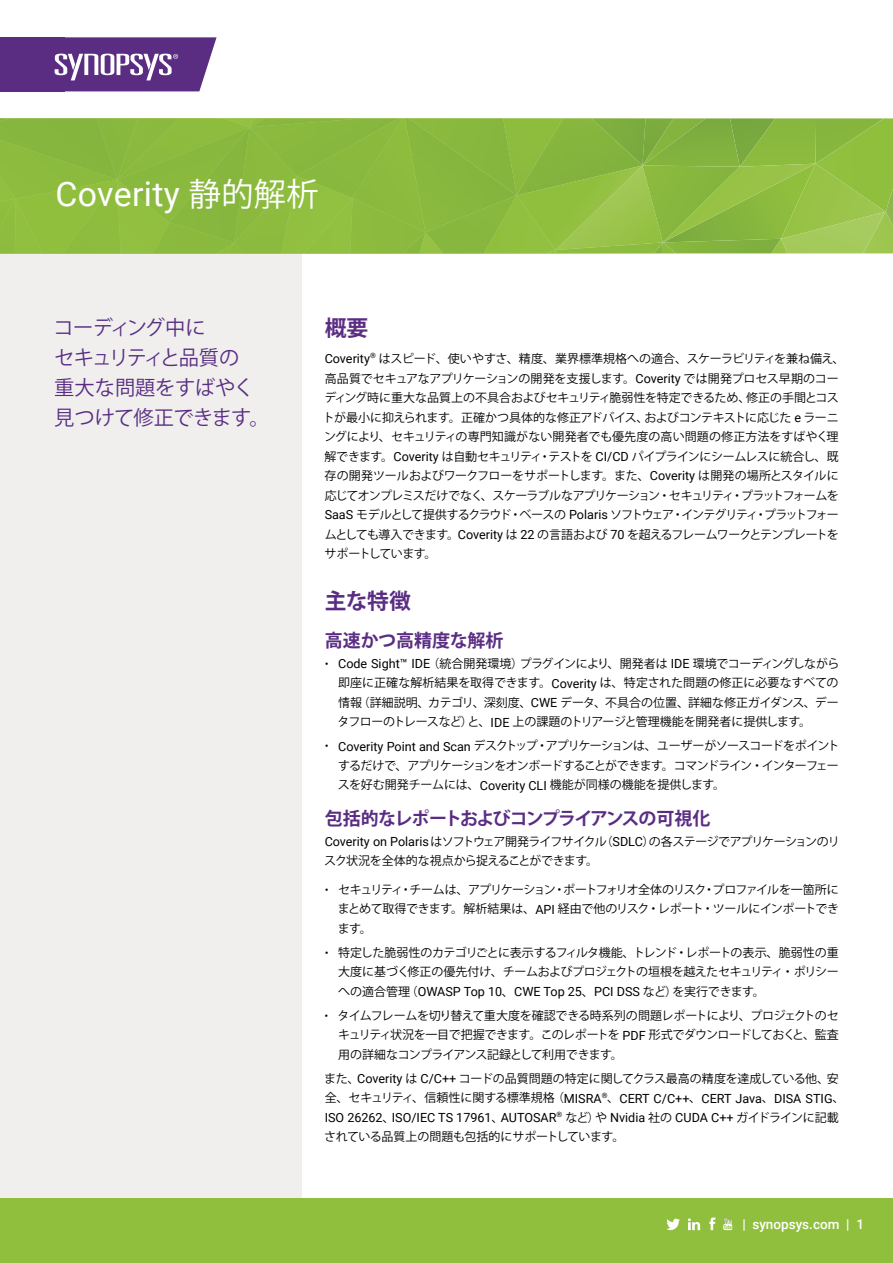
<style>
.page{position:relative;width:893px;height:1263px;background:#fff}
.page>*{position:absolute;margin:0;border:0;box-sizing:border-box;transform-origin:0 0}
.t1{font:33.9px "Roboto";letter-spacing:.01em;color:#fff}
.t2{font:700 21.75px "Koz Go Pro";letter-spacing:-.01em;color:#5a2d83}
.t3{font:20.25px/30px "Koz Go Pro";letter-spacing:-.025em;color:#5a2d83}
.t4{font:700 18px "Koz Go Pro";letter-spacing:-.08em;color:#5a2d83}
.t5{font:700 18px "Koz Go Pro";color:#5a2d83}
.t6{font:500 13.5px "Roboto";color:#fff}
.t7{font:12.6px/19.5px "Roboto";color:#000}
.t8{font:12px/19.5px "Koz Go Pro";letter-spacing:-.04em;color:#000;text-align:justify}
.t9{font:12px "Koz Go Pro";letter-spacing:-.02em;color:#000}
.s1{font-family:"Koz Go Pro";font-size:32.25px}
.s2{font-family:"Roboto";font-size:12.6px}
.s3{font-family:"Roboto";font-weight:300}
.s4{font-family:"Koz Go Pro";font-size:12px}
</style>
<div class="page">
<div style="left:0;top:226px;width:302px;height:991px;background:#f0efee"></div>
<div style="left:0;top:1198px;width:893px;height:65px;background:#90bf3e"></div>
<svg style="left:667px;top:1218px;width:13px;height:12px"></svg>
<svg style="left:709px;top:1217px;width:7px;height:13px"></svg>
<svg style="left:723px;top:1218px;width:9px;height:12px"></svg>
<svg style="left:688px;top:1218px;width:12px;height:12px"></svg>
<svg style="left:678px;top:118px;width:215px;height:135px"></svg>
<div style="left:0;top:118px;width:678px;height:135px;background:#90bf3e"></div>
<div style="left:0;top:37px;width:65px;height:54px;background:#5a2d83"></div>
<svg style="left:54px;top:37px;width:163px;height:54px"></svg>
<h1 class="t1" style="left:55px;top:171px;width:265px">Coverity <span class="s1">静的解析</span></h1>
<h3 class="t3" style="left:54px;top:313px;width:218px">コーディング中に<br>セキュリティと品質の<br>重大な問題をすばやく見つけて修正できます。</h3>
<h2 class="t2" style="left:325px;top:314px;width:45px">概要</h2>
<p class="t8" style="left:323px;top:349px;width:523px;text-align:left"><span class="s2">Coverity</span><sup>®</sup> はスピード、使いやすさ、精度、業界標準規格への適合、スケーラビリティを兼ね備え、高品質でセキュアなアプリケーションの開発を支援します。<span class="s2">Coverity</span> では開発プロセス早期のコーディング時に重大な品質上の不具合およびセキュリティ脆弱性を特定できるため、修正の手間とコストが最小に抑えられます。正確かつ具体的な修正アドバイス、およびコンテキストに応じた <span class="s2">e</span> ラーニングにより、セキュリティの専門知識がない開発者でも優先度の高い問題の修正方法をすばやく理解できます。<span class="s2">Coverity</span> は自動セキュリティ・テストを <span class="s2">CI/CD</span> パイプラインにシームレスに統合し、既存の開発ツールおよびワークフローをサポートします。また、<span class="s2">Coverity</span> は開発の場所とスタイルに応じてオンプレミスだけでなく、スケーラブルなアプリケーション・セキュリティ・プラットフォームを<span class="s2">SaaS</span> モデルとして提供するクラウド・ベースの <span class="s2">Polaris</span> ソフトウェア・インテグリティ・プラットフォームとしても導入できます。<span class="s2">Coverity</span> は <span class="s2">22</span> の言語および <span class="s2">70</span> を超えるフレームワークとテンプレートをサポートしています。</p>
<h2 class="t2" style="left:325px;top:587px;width:88px">主な特徴</h2>
<h3 class="t5" style="left:325px;top:629px;width:180px">高速かつ高精度な解析</h3>
<p class="t8" style="left:338px;top:654px;width:503px;text-indent:-13px"><span class="s3">•</span> <span class="s2">Code Sight™ IDE</span>（統合開発環境）プラグインにより、開発者は <span class="s2">IDE</span> 環境でコーディングしながら即座に正確な解析結果を取得できます。<span class="s2">Coverity</span> は、特定された問題の修正に必要なすべての情報（詳細説明、カテゴリ、深刻度、<span class="s2">CWE</span> データ、不具合の位置、詳細な修正ガイダンス、データフローのトレースなど）と、<span class="s2">IDE</span> 上の課題のトリアージと管理機能を開発者に提供します。</p>
<p class="t8" style="left:338px;top:736px;width:503px;text-indent:-13px"><span class="s3">•</span> <span class="s2">Coverity Point and Scan</span> デスクトップ・アプリケーションは、ユーザーがソースコードをポイントするだけで、アプリケーションをオンボードすることができます。コマンドライン・インターフェースを好む開発チームには、<span class="s2">Coverity CLI</span> 機能が同様の機能を提供します。</p>
<h3 class="t4" style="left:325px;top:807px;width:387px">包括的なレポートおよびコンプライアンスの可視化</h3>
<p class="t8" style="left:324px;top:832px;width:517px"><span class="s2">Coverity on Polaris</span> はソフトウェア開発ライフサイクル（<span class="s2">SDLC</span>）の各ステージでアプリケーションのリスク状況を全体的な視点から捉えることができます。</p>
<p class="t8" style="left:338px;top:880px;width:503px;text-indent:-13px"><span class="s3">•</span> セキュリティ・チームは、アプリケーション・ポートフォリオ全体のリスク・プロファイルを一箇所にまとめて取得できます。解析結果は、<span class="s2">API</span> 経由で他のリスク・レポート・ツールにインポートできます。</p>
<p class="t8" style="left:325px;top:943px;width:516px;text-align:right"><span class="s3">•</span> 特定した脆弱性のカテゴリごとに表示するフィルタ機能、トレンド・レポートの表示、脆弱性の重大度に基づく修正の優先付け、チームおよびプロジェクトの垣根を越えたセキュリティ・ポリシー</p>
<p class="t7" style="left:338px;top:981px;width:428px"><span class="s4">への適合管理（</span>OWASP Top 10<span class="s4">、</span>CWE Top 25<span class="s4">、</span>PCI DSS <span class="s4">など）を実行できます。</span></p>
<p class="t8" style="left:338px;top:1006px;width:502px;text-indent:-13px"><span class="s3">•</span> タイムフレームを切り替えて重大度を確認できる時系列の問題レポートにより、プロジェクトのセキュリティ状況を一目で把握できます。このレポートを <span class="s2">PDF</span> 形式でダウンロードしておくと、監査用の詳細なコンプライアンス記録として利用できます。</p>
<p class="t9" style="left:324px;top:1071px;width:516px">また、<span class="s2">Coverity</span> は <span class="s2">C/C++</span> コードの品質問題の特定に関してクラス最高の精度を達成している他、安</p>
<p class="t7" style="left:325px;top:1088px;width:521px"><span class="s4">全、セキュリティ、信頼性に関する標準規格（</span>MISRA<sup>®</sup><span class="s4">、</span>CERT C/C++<span class="s4">、</span>CERT Java<span class="s4">、</span>DISA STIG<span class="s4">、<br></span>ISO 26262<span class="s4">、</span>ISO/IEC TS 17961<span class="s4">、</span>AUTOSAR<sup>®</sup> <span class="s4">など）や</span> Nvidia <span class="s4">社の</span> CUDA C++ <span class="s4">ガイドラインに記載</span></p>
<p class="t8" style="left:324px;top:1127px;width:302px">されている品質上の問題も包括的にサポートしています。</p>
<p class="t6" style="left:742px;top:1214px;width:123px">| synopsys.com | 1</p>
</div>
